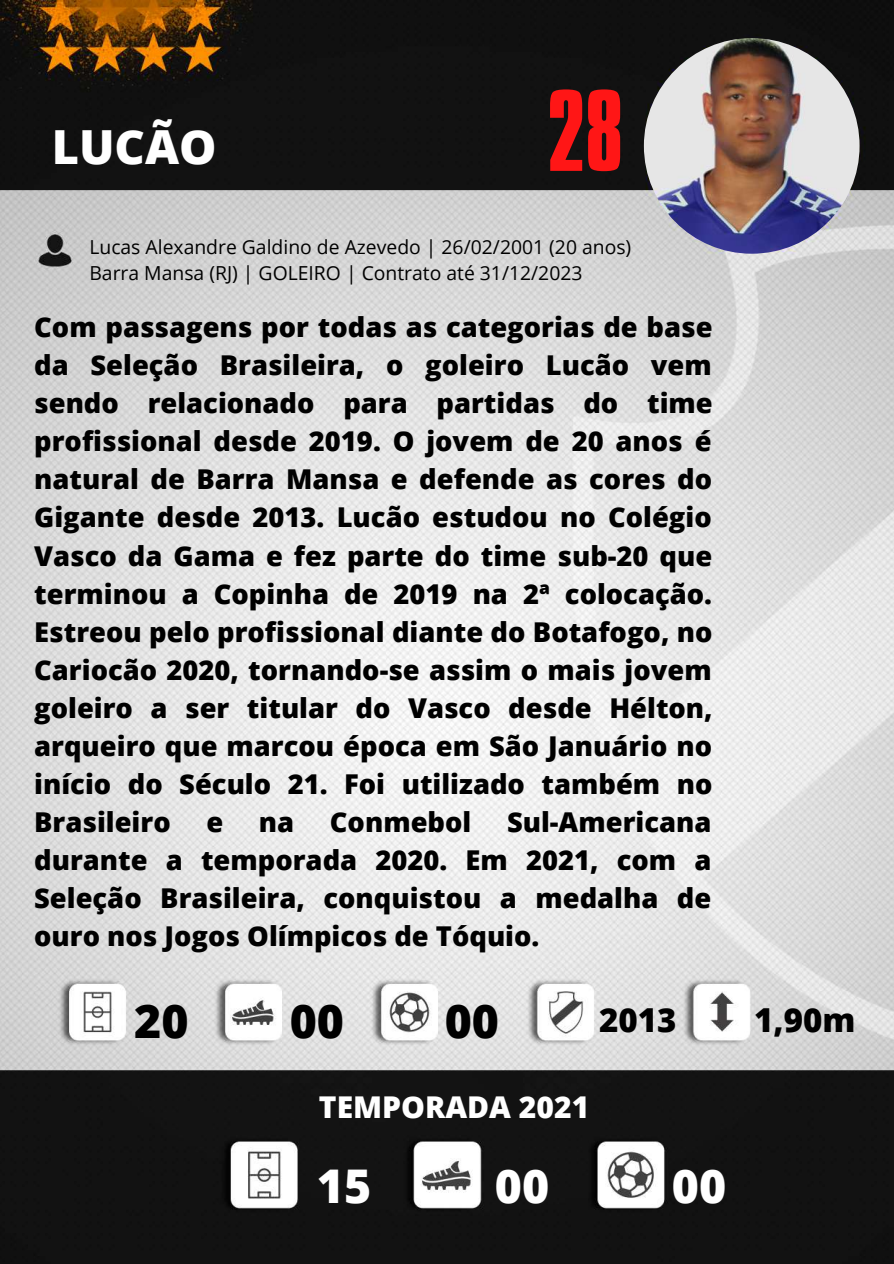
<style>
.page{position:relative;width:894px;height:1264px;background:#fff}
.page>*{position:absolute;margin:0;border:0;box-sizing:border-box;transform-origin:0 0}
.t1{font:99.75px "Aka Acid GR Compacta";color:#ff1616}
.t2{font:800 46.95px "Open Sans";color:#fff}
.t3{font:800 46.5px "Open Sans";color:#000}
.t4{font:800 46.5px "Open Sans";color:#fff}
.t5{font:800 33px "Open Sans";color:#000}
.t6{font:800 30px "Open Sans";color:#fff}
.t7{font:800 27.3px/38.1px "Open Sans";color:#000;text-align:justify}
.t8{font:19.35px/26.1px "Open Sans";color:#000}
</style>
<div class="page">
<img style="left:0;top:0;width:893px;height:1263px">
<img style="left:643px;top:38px;width:216px;height:216px;border-radius:50%">
<div style="left:372px;top:1072px;width:150px;height:49px;background:#131313"></div>
<h2 class="t2" style="left:52px;top:114px;width:166px">LUCÃO</h2>
<h1 class="t1" style="left:547px;top:92px;width:78px">28</h1>
<p class="t8" style="left:89px;top:233px;width:543px">Lucas Alexandre Galdino de Azevedo | 26/02/2001 (20 anos)<br>Barra Mansa (RJ) | GOLEIRO | Contrato até 31/12/2023</p>
<p class="t7" style="left:34px;top:307px;width:679px">Com passagens por todas as categorias de base da Seleção Brasileira, o goleiro Lucão vem sendo relacionado para partidas do time profissional desde 2019. O jovem de 20 anos é natural de Barra Mansa e defende as cores do Gigante desde 2013. Lucão estudou no Colégio Vasco da Gama e fez parte do time sub-20 que terminou a Copinha de 2019 na 2ª colocação.<br>Estreou pelo profissional diante do Botafogo, no Cariocão 2020, tornando-se assim o mais jovem goleiro a ser titular do Vasco desde Hélton, arqueiro que marcou época em São Januário no início do Século 21. Foi utilizado também no Brasileiro</p>
<p class="t7" style="left:34px;top:802px;width:678px;text-indent:472px">Sul-Americana durante a temporada 2020. Em 2021, com a Seleção Brasileira, conquistou a medalha de ouro nos Jogos Olímpicos de Tóquio.</p>
<p class="t7" style="left:206px;top:802px;width:18px">e</p>
<p class="t7" style="left:259px;top:802px;width:37px">na</p>
<p class="t7" style="left:330px;top:802px;width:143px">Conmebol</p>
<h3 class="t3" style="left:134px;top:988px;width:56px">20</h3>
<h3 class="t3" style="left:289px;top:988px;width:56px">00</h3>
<h3 class="t3" style="left:444px;top:988px;width:56px">00</h3>
<p class="t5" style="left:599px;top:997px;width:79px">2013</p>
<p class="t5" style="left:754px;top:997px;width:103px">1,90m</p>
<p class="t6" style="left:319px;top:1085px;width:272px">TEMPORADA 2021</p>
<h3 class="t4" style="left:317px;top:1153px;width:56px">15</h3>
<h3 class="t4" style="left:495px;top:1153px;width:56px">00</h3>
<h3 class="t4" style="left:671px;top:1153px;width:56px">00</h3>
</div>
